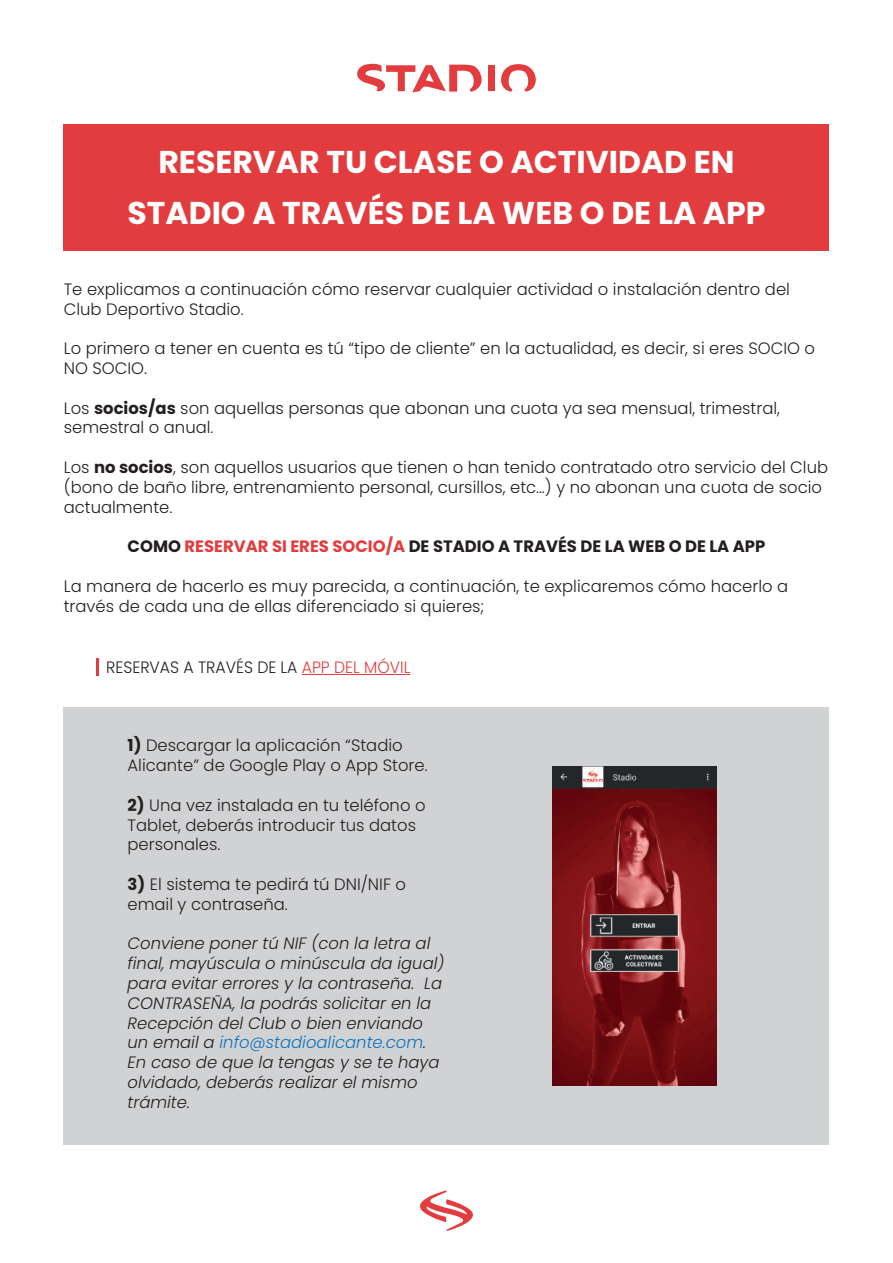
<style>
.page{position:relative;width:893px;height:1263px;background:#fff}
.page>*{position:absolute;margin:0;border:0;box-sizing:border-box;transform-origin:0 0}
.t1{font:700 31.5px/51px "Poppins";color:#fff;text-align:center}
.t2{font:300 16.5px/19.8px "Poppins";color:#231f20}
.t3{font:italic 300 16.5px/19.8px "Poppins";color:#231f20}
.t4{font:700 16.5px "Poppins";color:#231f20}
.t5{font:300 16.5px "Poppins";color:#231f20;scale:.95 1}
.s1{font-weight:700}
.s2{color:#e33c3e}
.s3{color:#1074bc}
</style>
<div class="page">
<div style="left:488px;top:65px;width:7px;height:26px;background:#e33c3e"></div>
<svg style="left:501px;top:64px;width:35px;height:28px"></svg>
<svg style="left:357px;top:64px;width:125px;height:28px"></svg>
<hr style="left:302px;top:674px;width:108px;height:1px;background:#e33c3e">
<div style="left:64px;top:124px;width:765px;height:127px;background:#e33c3e"></div>
<svg style="left:420px;top:1190px;width:53px;height:41px"></svg>
<svg style="left:96px;top:658px;width:2px;height:17px"></svg>
<div style="left:64px;top:707px;width:765px;height:438px;background:#d1d2d4"></div>
<img style="left:552px;top:766px;width:164px;height:319px">
<h1 class="t1" style="left:128px;top:136px;width:639px">RESERVAR TU CLASE O ACTIVIDAD EN<br>STADIO A TRAVÉS DE LA WEB O DE LA APP</h1>
<p class="t2" style="left:64px;top:279px;width:728px">Te explicamos a continuación cómo reservar cualquier actividad o instalación dentro del<br>Club Deportivo Stadio.</p>
<p class="t2" style="left:64px;top:339px;width:753px">Lo primero a tener en cuenta es tú “tipo de cliente” en la actualidad, es decir, si eres SOCIO o<br>NO SOCIO.</p>
<p class="t2" style="left:64px;top:398px;width:718px">Los <span class="s1">socios/as</span> son aquellas personas que abonan una cuota ya sea mensual, trimestral, semestral o anual.</p>
<p class="t2" style="left:64px;top:457px;width:766px">Los <span class="s1">no socios</span>, son aquellos usuarios que tienen o han tenido contratado otro servicio del Club (bono de baño libre, entrenamiento personal, cursillos, etc…) y no abonan una cuota de socio actualmente.</p>
<p class="t4" style="left:128px;top:537px;width:639px">COMO <span class="s2">RESERVAR SI ERES SOCIO/A</span> DE STADIO A TRAVÉS DE LA WEB O DE LA APP</p>
<p class="t2" style="left:64px;top:576px;width:726px">La manera de hacerlo es muy parecida, a continuación, te explicaremos cómo hacerlo a través de cada una de ellas diferenciado si quieres;</p>
<p class="t5" style="left:106px;top:657px;width:321px">RESERVAS A TRAVÉS DE LA <span class="s2">APP DEL MÓVIL</span></p>
<p class="t2" style="left:128px;top:736px;width:302px"><span class="s1">1)</span> Descargar la aplicación “Stadio<br>Alicante” de Google Play o App Store.</p>
<p class="t2" style="left:128px;top:795px;width:300px"><span class="s1">2)</span> Una vez instalada en tu teléfono o<br>Tablet, deberás introducir tus datos personales.</p>
<p class="t2" style="left:128px;top:874px;width:280px"><span class="s1">3)</span> El sistema te pedirá tú DNI/NIF o email y contraseña.</p>
<p class="t3" style="left:128px;top:934px;width:318px">Conviene poner tú NIF (con la letra al final, mayúscula o minúscula da igual) para evitar errores y la contraseña. La CONTRASEÑA, la podrás solicitar en la Recepción del Club o bien enviando un email a <span class="s3">info@stadioalicante.com</span>.<br>En caso de que la tengas y se te haya olvidado, deberás realizar el mismo trámite.</p>
</div>
